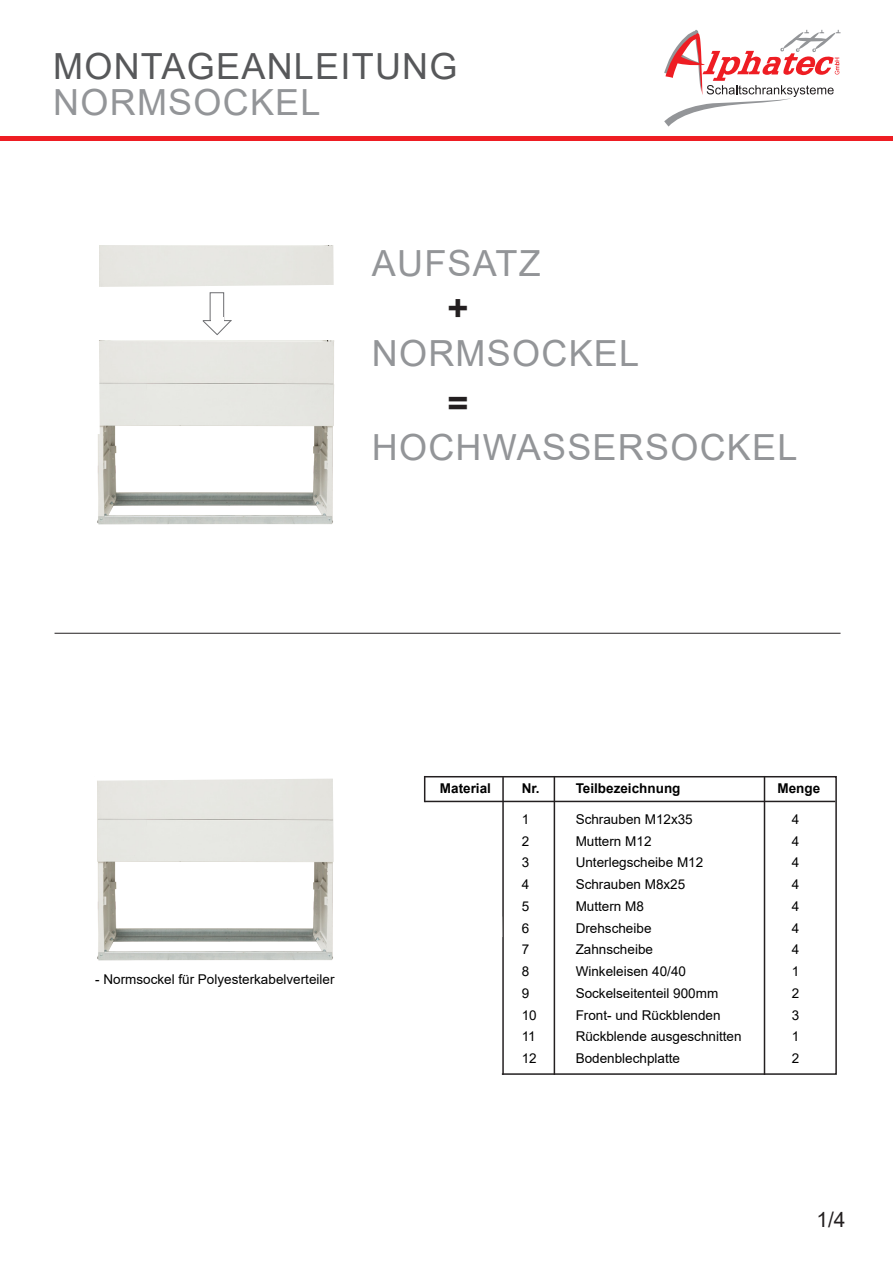
<style>
.page{position:relative;width:893px;height:1263px;background:#fff}
.page>*{position:absolute;margin:0;border:0;box-sizing:border-box;transform-origin:0 0}
.t1{font:36px "Arial";letter-spacing:.035em;color:#939598}
.t2{font:36px "Arial";letter-spacing:.035em;color:#57585a}
.t3{font:700 36px "Arial";color:#231f20}
.t4{font:21px "Arial";color:#231f20}
.t5{font:13.5px "Arial";color:#000}
.t6{font:700 13.5px "Arial";color:#000}
</style>
<div class="page">
<svg style="left:664px;top:29px;width:176px;height:98px"></svg>
<hr style="left:0;top:136px;width:893px;height:4px;background:#ee1d23">
<div style="left:358px;top:776px;width:479px;height:299px;border:2px solid #231f20"></div>
<hr style="left:425px;top:801px;width:410px;height:1px;background:#231f20">
<hr style="left:554px;top:776px;width:1px;height:299px;background:#231f20">
<hr style="left:764px;top:776px;width:1px;height:299px;background:#231f20">
<hr style="left:502px;top:777px;width:2px;height:298px;background:#231f20">
<svg style="left:97px;top:776px;width:405px;height:299px"></svg>
<hr style="left:55px;top:633px;width:785px;height:1px;background:#231f20">
<img style="left:97px;top:434px;width:236px;height:91px">
<svg style="left:99px;top:245px;width:235px;height:189px"></svg>
<div style="left:211px;top:317px;width:12px;height:6px;background:#fff"></div>
<p class="t2" style="left:53px;top:41px;width:406px">MONTAGEANLEITUNG</p>
<p class="t1" style="left:53px;top:77px;width:269px">NORMSOCKEL</p>
<p class="t1" style="left:372px;top:239px;width:170px">AUFSATZ</p>
<p class="t3" style="left:448px;top:283px;width:23px">+</p>
<p class="t1" style="left:372px;top:329px;width:269px">NORMSOCKEL</p>
<p class="t3" style="left:448px;top:378px;width:23px">=</p>
<p class="t1" style="left:372px;top:423px;width:427px">HOCHWASSERSOCKEL</p>
<p class="t5" style="left:95px;top:969px;width:241px">- Normsockel für Polyesterkabelverteiler</p>
<p class="t6" style="left:440px;top:779px;width:53px">Material</p>
<p class="t6" style="left:522px;top:779px;width:20px">Nr.</p>
<p class="t6" style="left:576px;top:779px;width:106px">Teilbezeichnung</p>
<p class="t6" style="left:777px;top:779px;width:44px">Menge</p>
<p class="t5" style="left:522px;top:810px;width:9px">1</p>
<p class="t5" style="left:576px;top:810px;width:119px">Schrauben M12x35</p>
<p class="t5" style="left:792px;top:810px;width:9px">4</p>
<p class="t5" style="left:522px;top:831px;width:9px">2</p>
<p class="t5" style="left:576px;top:831px;width:77px">Muttern M12</p>
<p class="t5" style="left:792px;top:831px;width:9px">4</p>
<p class="t5" style="left:522px;top:853px;width:9px">3</p>
<p class="t5" style="left:576px;top:853px;width:129px">Unterlegscheibe M12</p>
<p class="t5" style="left:792px;top:853px;width:9px">4</p>
<p class="t5" style="left:522px;top:875px;width:9px">4</p>
<p class="t5" style="left:576px;top:875px;width:111px">Schrauben M8x25</p>
<p class="t5" style="left:792px;top:875px;width:9px">4</p>
<p class="t5" style="left:522px;top:897px;width:9px">5</p>
<p class="t5" style="left:576px;top:897px;width:70px">Muttern M8</p>
<p class="t5" style="left:792px;top:897px;width:9px">4</p>
<p class="t5" style="left:522px;top:918px;width:9px">6</p>
<p class="t5" style="left:576px;top:918px;width:77px">Drehscheibe</p>
<p class="t5" style="left:792px;top:918px;width:9px">4</p>
<p class="t5" style="left:522px;top:940px;width:9px">7</p>
<p class="t5" style="left:576px;top:940px;width:79px">Zahnscheibe</p>
<p class="t5" style="left:792px;top:940px;width:9px">4</p>
<p class="t5" style="left:522px;top:962px;width:9px">8</p>
<p class="t5" style="left:576px;top:962px;width:112px">Winkeleisen 40/40</p>
<p class="t5" style="left:792px;top:962px;width:9px">1</p>
<p class="t5" style="left:522px;top:984px;width:9px">9</p>
<p class="t5" style="left:576px;top:984px;width:144px">Sockelseitenteil 900mm</p>
<p class="t5" style="left:792px;top:984px;width:9px">2</p>
<p class="t5" style="left:522px;top:1005px;width:17px">10</p>
<p class="t5" style="left:576px;top:1005px;width:146px">Front- und Rückblenden</p>
<p class="t5" style="left:792px;top:1005px;width:9px">3</p>
<p class="t5" style="left:522px;top:1027px;width:16px">11</p>
<p class="t5" style="left:576px;top:1027px;width:167px">Rückblende ausgeschnitten</p>
<p class="t5" style="left:792px;top:1027px;width:9px">1</p>
<p class="t5" style="left:522px;top:1049px;width:17px">12</p>
<p class="t5" style="left:576px;top:1049px;width:106px">Bodenblechplatte</p>
<p class="t5" style="left:792px;top:1049px;width:9px">2</p>
<p class="t4" style="left:816px;top:1205px;width:31px">1/4</p>
</div>
